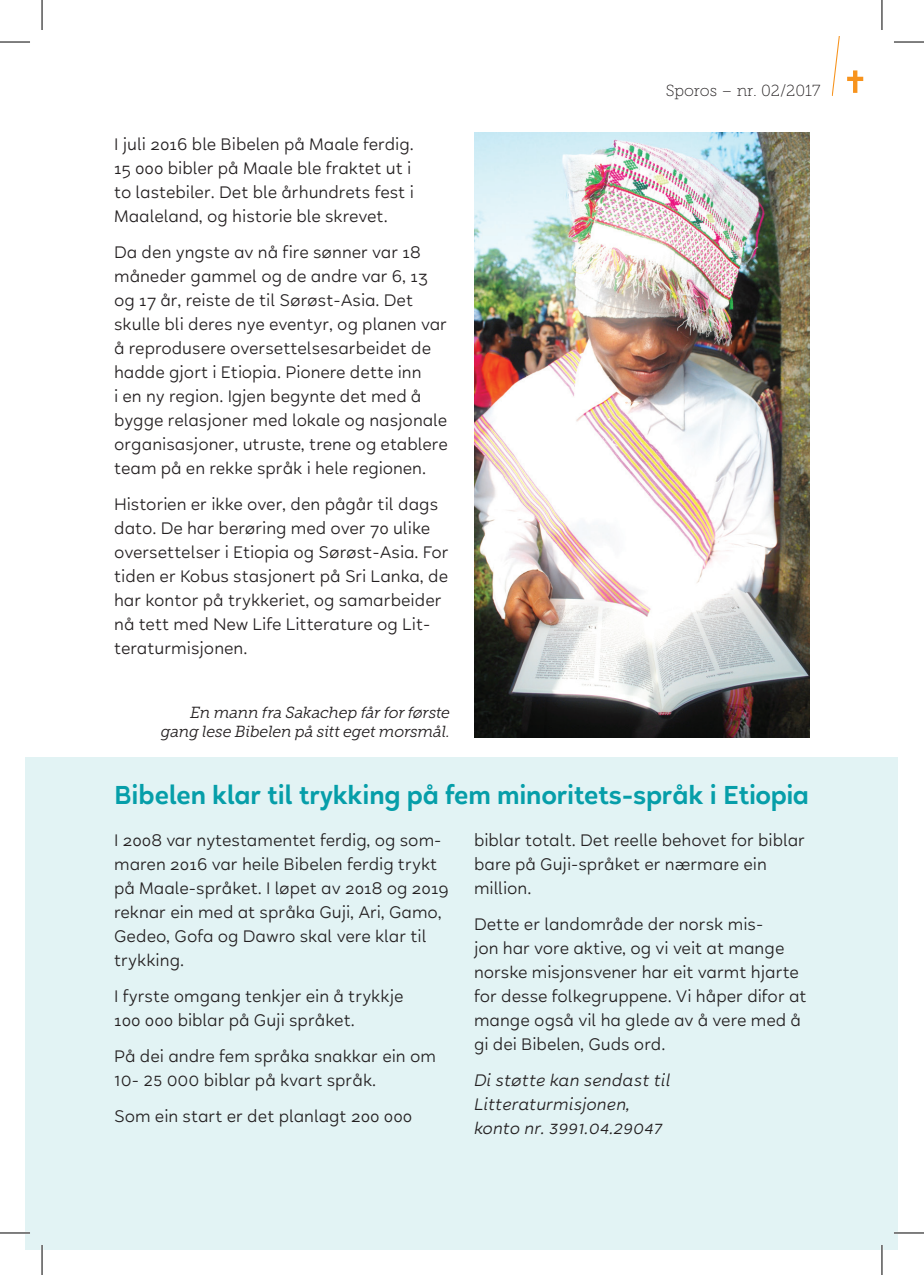
<style>
.page{position:relative;width:924px;height:1275px;background:#fff}
.page>*{position:absolute;margin:0;border:0;box-sizing:border-box;transform-origin:0 0}
.t1{font:600 28px "Halcyon";letter-spacing:-.01em;color:#069ea9}
.t2{font:18px/24px "Halcyon";color:#231f20}
.t3{font:italic 18px/24px "Halcyon";color:#231f20}
.t4{font:italic 16px/19.2px "Museo Slab 300";letter-spacing:-.015em;color:#231f20;text-align:right}
.t5{font:16px "Museo Slab 100";color:#231f20}
</style>
<div class="page">
<svg style="left:852px;top:70px;width:5px;height:23px"></svg>
<div style="left:846px;top:77px;width:16px;height:4px;background:#f7931d;border:2px solid #f7931d"></div>
<svg style="left:831px;top:36px;width:9px;height:60px"></svg>
<div style="left:25px;top:757px;width:872px;height:493px;background:#e2f3f4"></div>
<img style="left:474px;top:133px;width:335px;height:604px">
<hr style="left:0;top:1231px;width:30px;height:3px;background:#fff">
<hr style="left:893px;top:1231px;width:30px;height:3px;background:#fff">
<hr style="left:41px;top:1245px;width:2px;height:30px;background:#fff">
<hr style="left:880px;top:1245px;width:2px;height:30px;background:#fff">
<hr style="left:0;top:42px;width:30px;height:1px;background:#000">
<hr style="left:893px;top:42px;width:30px;height:1px;background:#000">
<hr style="left:0;top:1232px;width:30px;height:1px;background:#000">
<hr style="left:893px;top:1232px;width:30px;height:1px;background:#000">
<hr style="left:42px;top:0;width:1px;height:30px;background:#000">
<hr style="left:42px;top:1245px;width:1px;height:30px;background:#000">
<hr style="left:881px;top:0;width:1px;height:30px;background:#000">
<hr style="left:881px;top:1245px;width:1px;height:30px;background:#000">
<p class="t2" style="left:114px;top:132px;width:301px">I juli 2016 ble Bibelen på Maale ferdig.<br>15 000 bibler på Maale ble fraktet ut i to lastebiler. Det ble århundrets fest i Maaleland, og historie ble skrevet.</p>
<p class="t2" style="left:114px;top:240px;width:335px">Da den yngste av nå fire sønner var 18 måneder gammel og de andre var 6, 13 og 17 år, reiste de til Sørøst-Asia. Det skulle bli deres nye eventyr, og planen var å reprodusere oversettelsesarbeidet de hadde gjort i Etiopia. Pionere dette inn<br>i en ny region. Igjen begynte det med å bygge relasjoner med lokale og nasjonale organisasjoner, utruste, trene og etablere team på en rekke språk i hele regionen.</p>
<p class="t2" style="left:114px;top:492px;width:336px">Historien er ikke over, den pågår til dags dato. De har berøring med over 70 ulike oversettelser i Etiopia og Sørøst-Asia. For tiden er Kobus stasjonert på Sri Lanka, de har kontor på trykkeriet, og samarbeider nå tett med New Life Litterature og Lit&shy;teraturmisjonen.</p>
<p class="t4" style="left:161px;top:703px;width:290px">En mann fra Sakachep får for første gang lese Bibelen på sitt eget morsmål.</p>
<p class="t5" style="left:665px;top:82px;width:156px">Sporos – nr. 02/2017</p>
<h1 class="t1" style="left:114px;top:774px;width:696px">Bibelen klar til trykking på fem minoritets-språk i Etiopia</h1>
<p class="t2" style="left:114px;top:828px;width:336px">I 2008 var nytestamentet ferdig, og som&shy;maren 2016 var heile Bibelen ferdig trykt på Maale-språket. I løpet av 2018 og 2019 reknar ein med at språka Guji, Ari, Gamo, Gedeo, Gofa og Dawro skal vere klar til trykking.</p>
<p class="t2" style="left:114px;top:984px;width:291px">I fyrste omgang tenkjer ein å trykkje<br>100 000 biblar på Guji språket.</p>
<p class="t2" style="left:114px;top:1044px;width:323px">På dei andre fem språka snakkar ein om<br>10- 25 000 biblar på kvart språk.</p>
<p class="t2" style="left:114px;top:1104px;width:300px">Som ein start er det planlagt 200 000</p>
<p class="t2" style="left:474px;top:828px;width:332px">biblar totalt. Det reelle behovet for biblar bare på Guji-språket er nærmare ein million.</p>
<p class="t2" style="left:474px;top:912px;width:334px">Dette er landområde der norsk mis-<br>jon har vore aktive, og vi veit at mange norske misjonsvener har eit varmt hjarte for desse folkegruppene. Vi håper difor at mange også vil ha glede av å vere med å gi dei Bibelen, Guds ord.</p>
<p class="t3" style="left:474px;top:1068px;width:198px">Di støtte kan sendast til<br>Litteraturmisjonen, konto nr. 3991.04.29047</p>
</div>
